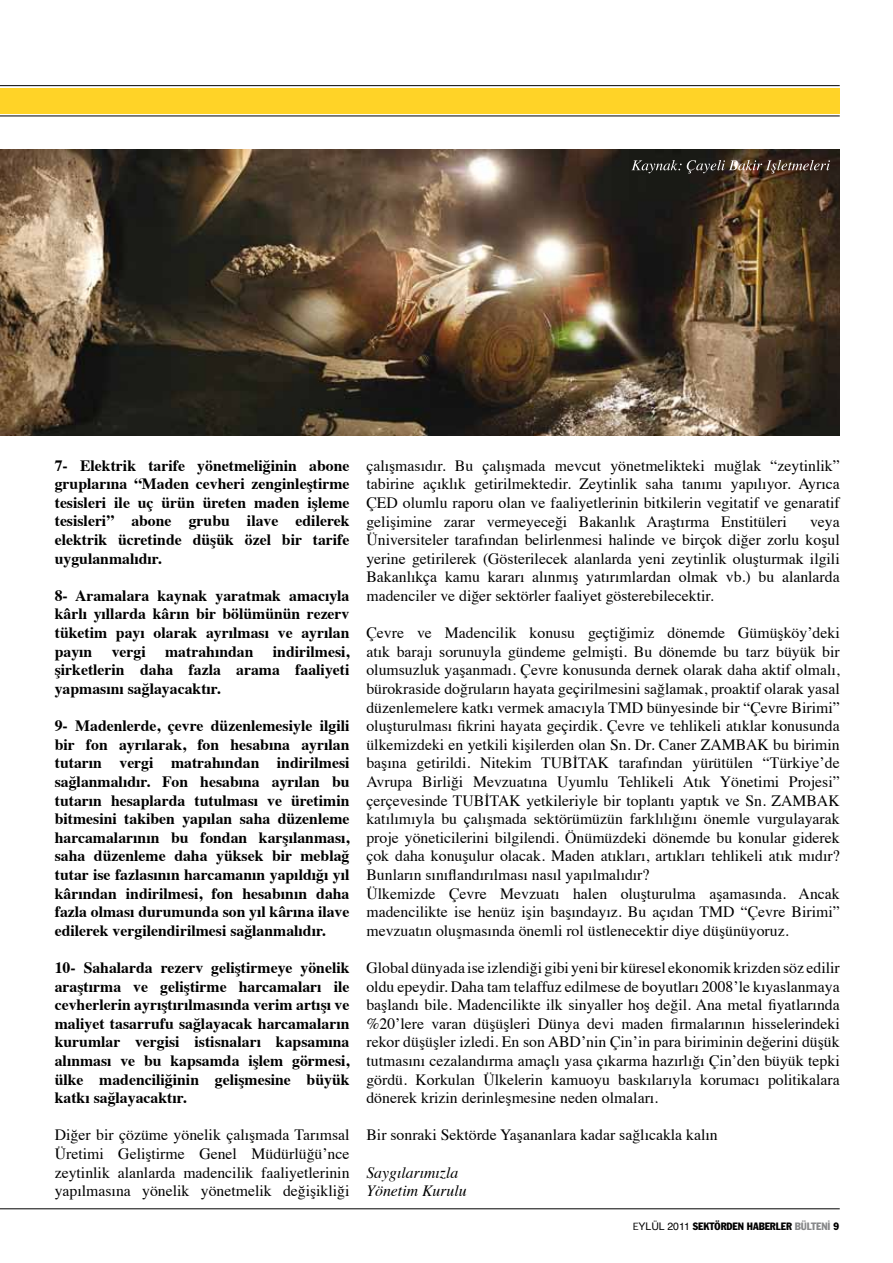
<style>
.page{position:relative;width:893px;height:1263px;background:#fff}
.page>*{position:absolute;margin:0;border:0;box-sizing:border-box;transform-origin:0 0}
.t1{font:15.75px/18.6px "Times";color:#000;text-align:justify}
.t2{font:700 15.75px/18.6px "Times";color:#000;text-align:justify}
.t3{font:italic 15.75px/18.6px "Times";color:#000}
.t4{font:condensed 10.5px "Franklin Gothic Std";color:#000}
.s1{font-family:"Franklin Gothic T";font-stretch:normal}
.s2{font-family:"Helvetica";font-stretch:normal}
.s3{color:#87888a}
</style>
<div class="page">
<hr style="left:0;top:1208px;width:840px;height:1px;background:#000">
<hr style="left:0;top:85px;width:840px;height:1px;background:#000">
<hr style="left:0;top:116px;width:840px;height:1px;background:#000">
<div style="left:0;top:88px;width:840px;height:26px;background:#ffd327"></div>
<img style="left:0;top:149px;width:840px;height:287px">
<svg style="left:631px;top:160px;width:199px;height:13px;background:#554b43"></svg>
<p class="t2" style="left:55px;top:454px;width:296px">7- Elektrik tarife yönetmeliğinin abone gruplarına “Maden cevheri zenginleştirme tesisleri ile uç ürün üreten maden işleme tesisleri” abone grubu ilave edilerek elektrik ücretinde düşük özel bir tarife uygulanmalıdır.</p>
<p class="t2" style="left:55px;top:585px;width:296px">8- Aramalara kaynak yaratmak amacıyla kârlı yıllarda kârın bir bölümünün rezerv tüketim payı olarak ayrılması ve ayrılan payın vergi matrahından indirilmesi, şirketlerin daha fazla arama faaliyeti yapmasını sağlayacaktır.</p>
<p class="t2" style="left:55px;top:715px;width:296px">9- Madenlerde, çevre düzenlemesiyle ilgili bir fon ayrılarak, fon hesabına ayrılan tutarın vergi matrahından indirilmesi sağlanmalıdır. Fon hesabına ayrılan bu tutarın hesaplarda tutulması ve üretimin bitmesini takiben yapılan saha düzenleme harcamalarının bu fondan karşılanması, saha düzenleme daha yüksek bir meblağ tutar ise fazlasının harcamanın yapıldığı yıl kârından indirilmesi, fon hesabının daha fazla olması durumunda son yıl kârına ilave edilerek vergilendirilmesi sağlanmalıdır.</p>
<p class="t2" style="left:55px;top:957px;width:296px">10- Sahalarda rezerv geliştirmeye yönelik araştırma ve geliştirme harcamaları ile cevherlerin ayrıştırılmasında verim artışı ve maliyet tasarrufu sağlayacak harcamaların kurumlar vergisi istisnaları kapsamına alınması ve bu kapsamda işlem görmesi, ülke madenciliğinin gelişmesine büyük katkı sağlayacaktır.</p>
<p class="t1" style="left:55px;top:1124px;width:296px">Diğer bir çözüme yönelik çalışmada Tarımsal Üretimi Geliştirme Genel Müdürlüğü’nce zeytinlik alanlarda madencilik faaliyetlerinin yapılmasına yönelik yönetmelik değişikliği</p>
<p class="t1" style="left:366px;top:455px;width:475px">çalışmasıdır. Bu çalışmada mevcut yönetmelikteki muğlak “zeytinlik” tabirine açıklık getirilmektedir. Zeytinlik saha tanımı yapılıyor. Ayrıca ÇED olumlu raporu olan ve faaliyetlerinin bitkilerin vegitatif ve genaratif gelişimine zarar vermeyeceği Bakanlık Araştırma Enstitüleri</p>
<p class="t1" style="left:366px;top:511px;width:475px;text-indent:444px">veya Üniversiteler tarafından belirlenmesi halinde ve birçok diğer zorlu koşul yerine getirilerek (Gösterilecek alanlarda yeni zeytinlik oluşturmak ilgili Bakanlıkça kamu kararı alınmış yatırımlardan olmak vb.) bu alanlarda madenciler ve diğer sektörler faaliyet gösterebilecektir.</p>
<p class="t1" style="left:366px;top:622px;width:475px;text-align:left">Çevre ve Madencilik konusu geçtiğimiz dönemde Gümüşköy’deki atık barajı sorunuyla gündeme gelmişti. Bu dönemde bu tarz büyük bir olumsuzluk yaşanmadı. Çevre konusunda dernek olarak daha aktif olmalı, bürokraside doğruların hayata geçirilmesini sağlamak, proaktif olarak yasal düzenlemelere katkı vermek amacıyla TMD bünyesinde bir “Çevre Birimi” oluşturulması fikrini hayata geçirdik. Çevre ve tehlikeli atıklar konusunda ülkemizdeki en yetkili kişilerden olan Sn. Dr. Caner ZAMBAK bu birimin başına getirildi. Nitekim TUBİTAK tarafından yürütülen “Türkiye’de Avrupa Birliği Mevzuatına Uyumlu Tehlikeli Atık Yönetimi Projesi” çerçevesinde TUBİTAK yetkileriyle bir toplantı yaptık ve Sn. ZAMBAK katılımıyla bu çalışmada sektörümüzün farklılığını önemle vurgulayarak proje yöneticilerini bilgilendi. Önümüzdeki dönemde bu konular giderek çok daha konuşulur olacak. Maden atıkları, artıkları tehlikeli atık mıdır?<br>Bunların sınıflandırılması nasıl yapılmalıdır?<br>Ülkemizde Çevre Mevzuatı halen oluşturulma aşamasında. Ancak madencilikte ise henüz işin başındayız. Bu açıdan TMD “Çevre Birimi” mevzuatın oluşmasında önemli rol üstlenecektir diye düşünüyoruz.</p>
<p class="t1" style="left:366px;top:957px;width:475px">Global dünyada ise izlendiği gibi yeni bir küresel ekonomik krizden söz edilir oldu epeydir. Daha tam telaffuz edilmese de boyutları 2008’le kıyaslanmaya başlandı bile. Madencilikte ilk sinyaller hoş değil. Ana metal fiyatlarında %20’lere varan düşüşleri Dünya devi maden firmalarının hisselerindeki rekor düşüşler izledi. En son ABD’nin Çin’in para biriminin değerini düşük tutmasını cezalandırma amaçlı yasa çıkarma hazırlığı Çin’den büyük tepki gördü. Korkulan Ülkelerin kamuoyu baskılarıyla korumacı politikalara dönerek krizin derinleşmesine neden olmaları.</p>
<p class="t1" style="left:366px;top:1124px;width:353px">Bir sonraki Sektörde Yaşananlara kadar sağlıcakla kalın</p>
<p class="t3" style="left:366px;top:1162px;width:102px">Saygılarımızla<br>Yönetim Kurulu</p>
<p class="t4" style="left:633px;top:1219px;width:208px"><span class="s1">E</span><span class="s2">YLÜL 2011</span> SEKTÖRDEN HABERLER <span class="s3">BÜLTENİ</span> 9</p>
</div>
